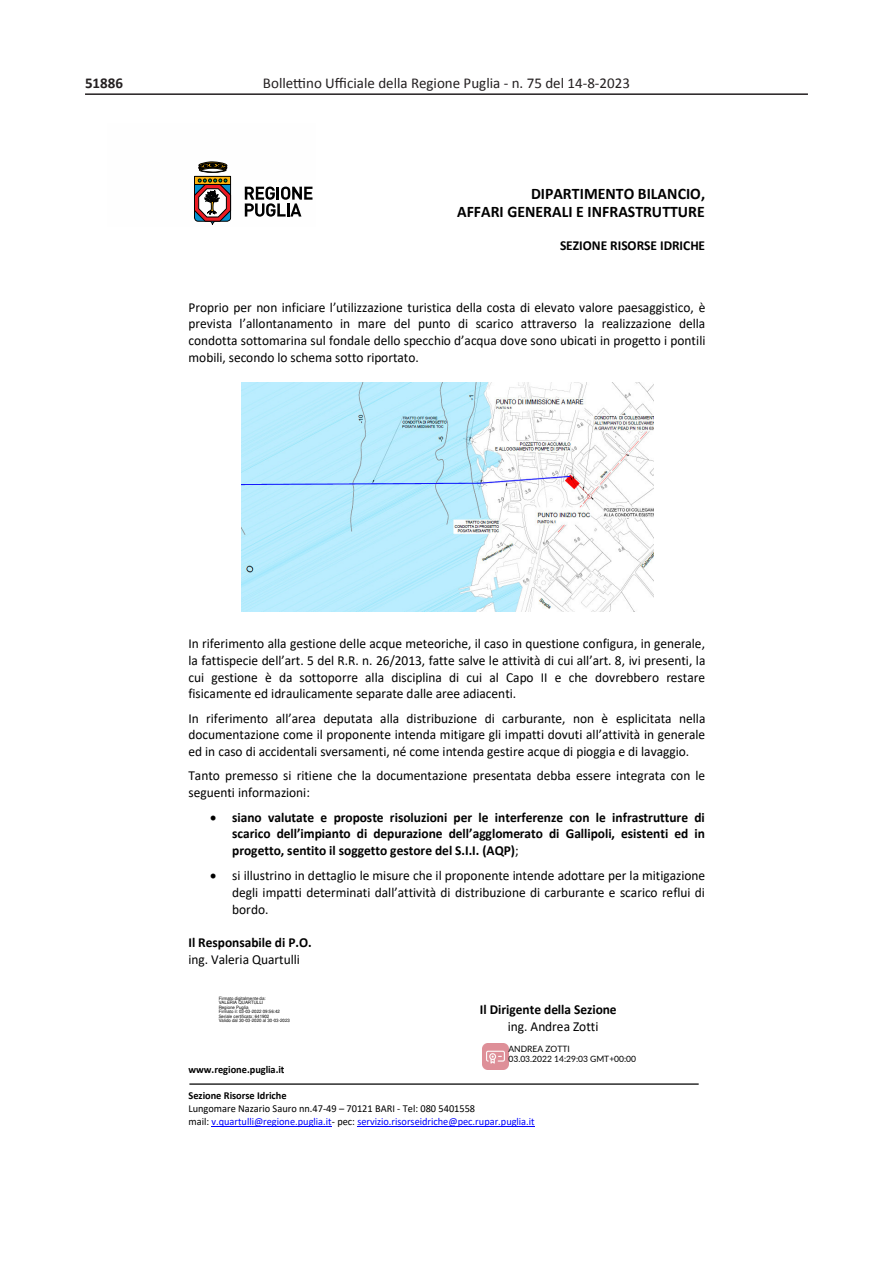
<style>
.page{position:relative;width:893px;height:1263px;background:#fff}
.page>*{position:absolute;margin:0;border:0;box-sizing:border-box;transform-origin:0 0}
.t1{font:700 16.2px/17.9px "Calibri";color:#000;text-align:right}
.t2{font:15px "Calibri";color:#231f20}
.t3{font:700 15px "Calibri";color:#231f20}
.t4{font:13.8px/16.8px "Calibri";color:#000;text-align:justify}
.t5{font:700 13.8px/16.8px "Calibri";color:#000}
.t6{font:10.65px/12.8px "Calibri";color:#00f}
.t7{font:700 10.65px "Calibri";color:#000}
.t8{font:8.7px/10.1px "Lato";color:#000}
.t9{font:4.5px/4.5px "Helvetica";color:#000}
.s1{font-weight:400}
.s2{font-weight:700;color:#000}
.s3{color:#000}
</style>
<div class="page">
<hr style="left:85px;top:93px;width:723px;height:2px;background:#231f20">
<hr style="left:189px;top:1083px;width:510px;height:2px;background:#000">
<hr style="left:211px;top:1126px;width:121px;height:1px;background:#00f">
<hr style="left:357px;top:1126px;width:178px;height:1px;background:#00f">
<svg style="left:245px;top:187px;width:67px;height:30px"></svg>
<svg style="left:194px;top:162px;width:37px;height:63px"></svg>
<img style="left:241px;top:382px;width:413px;height:229px">
<img style="left:483px;top:1043px;width:25px;height:26px">
<p class="t3" style="left:85px;top:72px;width:40px">51886</p>
<p class="t2" style="left:263px;top:74px;width:369px">Bollettino Ufficiale della Regione Puglia - n. 75 del 14-8-2023</p>
<p class="t1" style="left:457px;top:184px;width:249px">DIPARTIMENTO BILANCIO,<br>AFFARI GENERALI E INFRASTRUTTURE</p>
<p class="t5" style="left:560px;top:237px;width:147px">SEZIONE RISORSE IDRICHE</p>
<p class="t4" style="left:188px;top:298px;width:518px">Proprio per non inficiare l’utilizzazione turistica della costa di elevato valore paesaggistico, è prevista l’allontanamento in mare del punto di scarico attraverso la realizzazione della condotta sottomarina sul fondale dello specchio d’acqua dove sono ubicati in progetto i pontili mobili, secondo lo schema sotto riportato.</p>
<p class="t4" style="left:188px;top:635px;width:518px">In riferimento alla gestione delle acque meteoriche, il caso in questione configura, in generale, la fattispecie dell’art. 5 del R.R. n. 26/2013, fatte salve le attività di cui all’art. 8, ivi presenti, la cui gestione è da sottoporre alla disciplina di cui al Capo II e che dovrebbero restare fisicamente ed idraulicamente separate dalle aree adiacenti.</p>
<p class="t4" style="left:188px;top:709px;width:518px">In riferimento all’area deputata alla distribuzione di carburante, non è esplicitata nella documentazione come il proponente intenda mitigare gli impatti dovuti all’attività in generale ed in caso di accidentali sversamenti, né come intenda gestire acque di pioggia e di lavaggio.</p>
<p class="t4" style="left:188px;top:767px;width:518px">Tanto premesso si ritiene che la documentazione presentata debba essere integrata con le seguenti informazioni:</p>
<p class="t5" style="left:232px;top:808px;width:474px;text-align:justify;text-indent:-22px">• siano valutate e proposte risoluzioni per le interferenze con le infrastrutture di scarico dell’impianto di depurazione dell’agglomerato di Gallipoli, esistenti ed in progetto, sentito il soggetto gestore del S.I.I. (AQP)<span class="s1">;</span></p>
<p class="t4" style="left:232px;top:867px;width:474px;text-indent:-22px">• si illustrino in dettaglio le misure che il proponente intende adottare per la mitigazione degli impatti determinati dall’attività di distribuzione di carburante e scarico reflui di bordo.</p>
<p class="t5" style="left:188px;top:934px;width:125px">Il Responsabile di P.O. <span class="s1">ing. Valeria Quartulli</span></p>
<p class="t5" style="left:508px;top:1001px;width:110px;text-indent:-28px">Il Dirigente della Sezione <span class="s1">ing. Andrea Zotti</span></p>
<p class="t9" style="left:219px;top:996px;width:73px">Firmato digitalmente da:<br>VALERIA QUARTULLI<br>Regione Puglia<br>Firmato il: 03-03-2022 09:56:42<br>Seriale certificato: 641902<br>Valido dal 30-03-2020 al 30-03-2023</p>
<p class="t8" style="left:508px;top:1043px;width:129px">ANDREA ZOTTI<br>03.03.2022 14:29:03 GMT+00:00</p>
<p class="t7" style="left:188px;top:1062px;width:98px">www.regione.puglia.it</p>
<p class="t6" style="left:188px;top:1089px;width:348px"><span class="s2">Sezione Risorse Idriche<br></span><span class="s3">Lungomare Nazario Sauro nn.47-49 – 70121 BARI - Tel: 080 5401558<br>mail:</span> v.quartulli@regione.puglia.it<span class="s3">- pec:</span> servizio.risorseidriche@pec.rupar.puglia.it</p>
</div>
